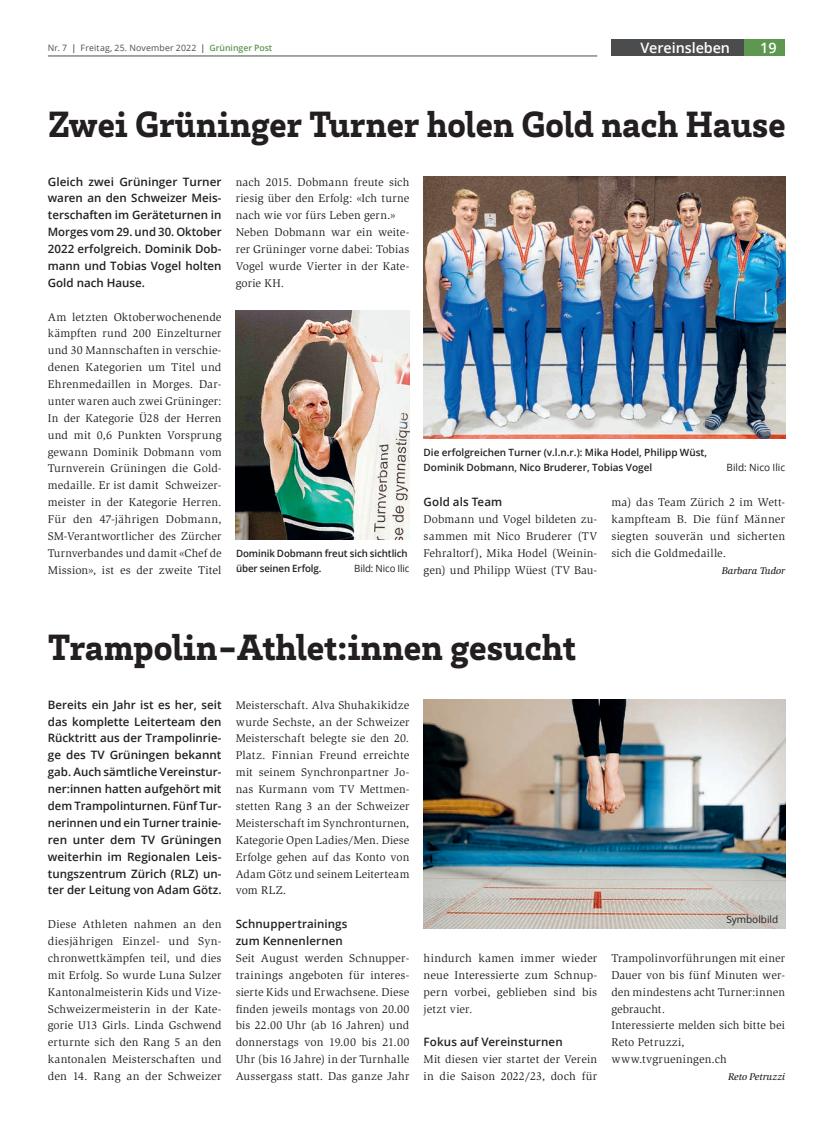
<style>
.page{position:relative;width:833px;height:1134px;background:#fff}
.page>*{position:absolute;margin:0;border:0;box-sizing:border-box;transform-origin:0 0}
.t1{font:900 37.5px "Brix Slab";color:#231f20}
.t2{font:600 14.38px "Open Sans";letter-spacing:-.005em;color:#fff}
.t3{font:11.5px/16.9px "Slimbach Std";letter-spacing:.015em;color:#231f20;text-align:justify}
.t4{font:600 11.5px/16.9px "Open Sans";color:#231f20;text-align:justify}
.t5{font:600 10px/15px "Open Sans";color:#231f20}
.t6{font:10px "Open Sans";color:#231f20}
.t7{font:italic 500 10px "Slimbach Std";color:#231f20}
.t8{font:8.75px "Open Sans";letter-spacing:.02em;color:#4b4c4d}
.s1{font-weight:600}
.s2{font-weight:600;color:#5d9750}
</style>
<div class="page">
<div style="left:744px;top:39px;width:41px;height:17px;background:#5d9750"></div>
<hr style="left:48px;top:56px;width:549px;height:1px;background:#4b4c4d">
<div style="left:611px;top:39px;width:133px;height:17px;background:#4b4c4d"></div>
<img style="left:235px;top:310px;width:174px;height:230px">
<img style="left:424px;top:176px;width:361px;height:263px">
<img style="left:424px;top:699px;width:361px;height:229px">
<p class="t8" style="left:48px;top:42px;width:226px">Nr. 7 <span class="s1">|</span> Freitag, 25. November 2022 <span class="s1">|</span> <span class="s2">Grüninger Post</span></p>
<p class="t2" style="left:640px;top:38px;width:91px">Vereinsleben</p>
<p class="t2" style="left:760px;top:38px;width:18px">19</p>
<h1 class="t1" style="left:48px;top:99px;width:739px">Zwei Grüninger Turner holen Gold nach Hause</h1>
<p class="t4" style="left:48px;top:173px;width:175px">Gleich zwei Grüninger Turner waren an den Schweizer Meis&shy;terschaften im Geräteturnen in Morges vom 29. und 30. Oktober 2022 erfolgreich. Dominik Dob&shy;mann und Tobias Vogel holten Gold nach Hause.</p>
<p class="t3" style="left:48px;top:308px;width:175px">Am letzten Oktoberwochenende kämpften rund 200 Einzelturner und 30 Mannschaften in verschie&shy;denen Kategorien um Titel und Ehrenmedaillen in Morges. Dar&shy;unter waren auch zwei Grüninger:<br>In der Kategorie Ü28 der Herren und mit 0,6 Punkten Vorsprung gewann Dominik Dobmann vom Turnverein Grüningen die Gold&shy;medaille. Er ist damit Schweizer&shy;meister in der Kategorie Herren.<br>Für den 47-jährigen Dobmann, SM-Verantwortlicher des Zürcher Turnverbandes und damit «Chef de Mission», ist es der zweite Titel</p>
<p class="t3" style="left:236px;top:173px;width:175px;text-align:left">nach 2015. Dobmann freute sich riesig über den Erfolg: «Ich turne nach wie vor fürs Leben gern.»<br>Neben Dobmann war ein weite&shy;rer Grüninger vorne dabei: Tobias<br>Vogel wurde Vierter in der Kate&shy;gorie KH.</p>
<p class="t5" style="left:236px;top:545px;width:173px">Dominik Dobmann freut sich sichtlich über seinen Erfolg.</p>
<p class="t6" style="left:354px;top:561px;width:57px">Bild: Nico Ilic</p>
<p class="t5" style="left:423px;top:444px;width:285px">Die erfolgreichen Turner (v.l.n.r.): Mika Hodel, Philipp Wüst,<br>Dominik Dobmann, Nico Bruderer, Tobias Vogel</p>
<p class="t6" style="left:726px;top:460px;width:60px">Bild: Nico Ilic</p>
<p class="t4" style="left:423px;top:493px;width:80px">Gold als Team</p>
<p class="t3" style="left:423px;top:511px;width:175px">Dobmann und Vogel bildeten zu&shy;sammen mit Nico Bruderer (TV Fehraltorf), Mika Hodel (Weinin&shy;gen) und Philipp Wüest (TV Bau-</p>
<p class="t3" style="left:611px;top:494px;width:175px">ma) das Team Zürich 2 im Wett&shy;kampfteam B. Die fünf Männer siegten souverän und sicherten sich die Goldmedaille.</p>
<p class="t7" style="left:721px;top:564px;width:65px">Barbara Tudor</p>
<h1 class="t1" style="left:48px;top:622px;width:529px">Trampolin-Athlet:innen gesucht</h1>
<p class="t4" style="left:48px;top:696px;width:175px">Bereits ein Jahr ist es her, seit das komplette Leiterteam den Rücktritt aus der Trampolinrie&shy;ge des TV Grüningen bekannt gab. Auch sämtliche Vereinstur&shy;ner:innen hatten aufgehört mit dem Trampolinturnen. Fünf Tur&shy;nerinnen und ein Turner trainie&shy;ren unter dem TV Grüningen weiterhin im Regionalen Leis&shy;tungszentrum Zürich (RLZ) un&shy;ter der Leitung von Adam Götz.</p>
<p class="t3" style="left:48px;top:916px;width:175px">Diese Athleten nahmen an den diesjährigen Einzel- und Syn&shy;chronwettkämpfen teil, und dies mit Erfolg. So wurde Luna Sulzer Kantonalmeisterin Kids und Vize-Schweizermeisterin in der Kate&shy;gorie U13 Girls. Linda Gschwend erturnte sich den Rang 5 an den kantonalen Meisterschaften und den 14. Rang an der Schweizer</p>
<p class="t3" style="left:236px;top:696px;width:175px">Meisterschaft. Alva Shuhakikidze wurde Sechste, an der Schweizer Meisterschaft belegte sie den 20.<br>Platz. Finnian Freund erreichte mit seinem Synchronpartner Jo&shy;nas Kurmann vom TV Mettmen&shy;stetten Rang 3 an der Schweizer Meisterschaft im Synchronturnen, Kategorie Open Ladies/Men. Diese Erfolge gehen auf das Konto von Adam Götz und seinem Leiterteam vom RLZ.</p>
<p class="t4" style="left:236px;top:915px;width:113px">Schnuppertrainings zum Kennenlernen</p>
<p class="t3" style="left:236px;top:950px;width:175px">Seit August werden Schnupper&shy;trainings angeboten für interes&shy;sierte Kids und Erwachsene. Diese finden jeweils montags von 20.00 bis 22.00 Uhr (ab 16 Jahren) und donnerstags von 19.00 bis 21.00<br>Uhr (bis 16 Jahre) in der Turnhalle Aussergass statt. Das ganze Jahr</p>
<p class="t3" style="left:423px;top:950px;width:175px">hindurch kamen immer wieder neue Interessierte zum Schnup&shy;pern vorbei, geblieben sind bis jetzt vier.</p>
<p class="t4" style="left:423px;top:1033px;width:141px">Fokus auf Vereinsturnen</p>
<p class="t3" style="left:423px;top:1051px;width:175px">Mit diesen vier startet der Verein in die Saison 2022/23, doch für</p>
<p class="t6" style="left:726px;top:912px;width:53px">Symbolbild</p>
<p class="t3" style="left:611px;top:950px;width:175px;text-align:left">Trampolinvorführungen mit einer<br>Dauer von bis fünf Minuten wer&shy;den mindestens acht Turner:innen gebraucht.<br>Interessierte melden sich bitte bei<br>Reto Petruzzi, www.tvgrueningen.ch</p>
<p class="t7" style="left:728px;top:1071px;width:59px">Reto Petruzzi</p>
</div>
